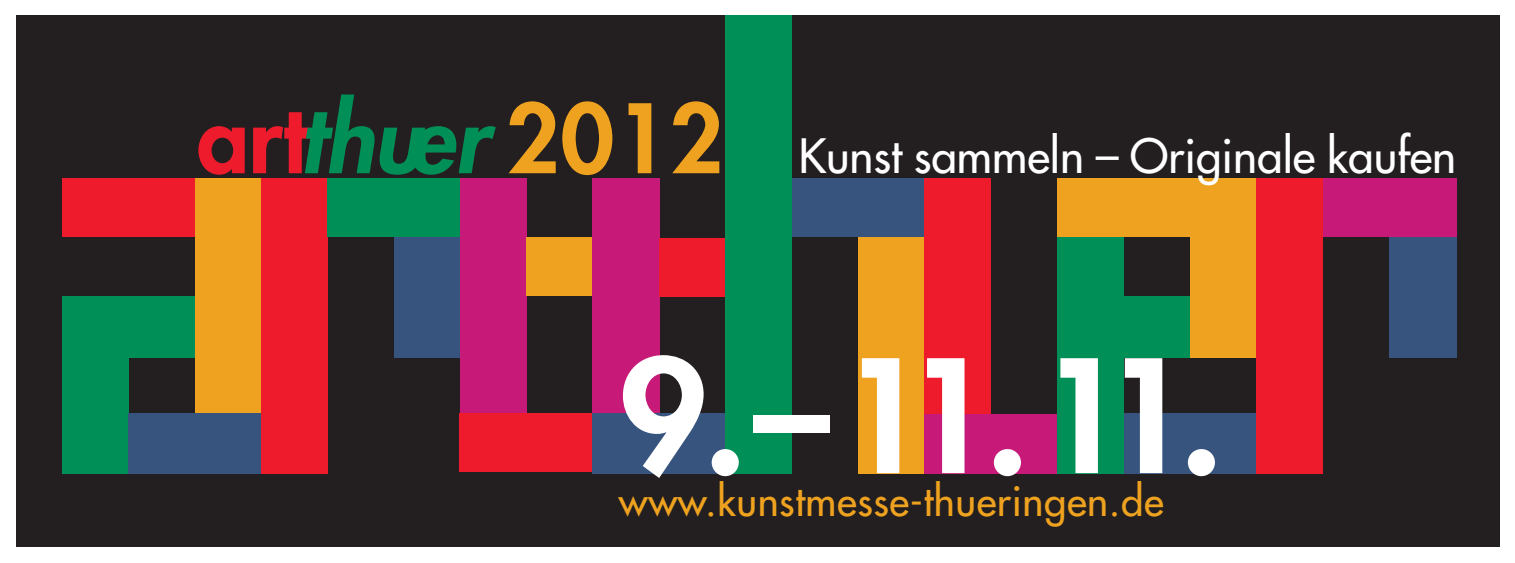
<style>
.page{position:relative;width:1515px;height:563px;background:#fff}
.page>*{position:absolute;margin:0;border:0;box-sizing:border-box;transform-origin:0 0}
.t1{font:800 152.25px "Futura LT";color:#fff}
.t2{font:46.02px "Futura LT";color:#fff}
.t3{font:40.25px "Futura LT";letter-spacing:.015em;color:#eea21f}
.s1{font-family:"Futura";font-weight:800;font-size:92.75px;color:#ee1b2d}
.s2{font-family:"Futura";font-weight:800;font-style:italic;font-size:92.75px;color:#009057}
.s3{font-family:"Futura";font-weight:800;font-size:92.75px;color:#eea21f}
</style>
<div class="page">
<div style="left:16px;top:16px;width:1483px;height:531px;background:#231f20"></div>
<div style="left:62px;top:178px;width:133px;height:59px;background:#ee1b2d"></div>
<div style="left:195px;top:178px;width:66px;height:235px;background:#eea21f"></div>
<div style="left:62px;top:295px;width:133px;height:62px;background:#009057"></div>
<div style="left:62px;top:295px;width:66px;height:178px;background:#009057"></div>
<div style="left:128px;top:413px;width:133px;height:60px;background:#37547e"></div>
<div style="left:261px;top:178px;width:66px;height:295px;background:#ee1b2d"></div>
<div style="left:327px;top:178px;width:133px;height:59px;background:#009057"></div>
<div style="left:394px;top:237px;width:66px;height:120px;background:#37547e"></div>
<div style="left:460px;top:178px;width:66px;height:235px;background:#c71a78"></div>
<div style="left:526px;top:237px;width:66px;height:58px;background:#eea21f"></div>
<div style="left:460px;top:413px;width:132px;height:59px;background:#ee1b2d"></div>
<div style="left:592px;top:178px;width:67px;height:294px;background:#c71a78"></div>
<div style="left:659px;top:239px;width:67px;height:58px;background:#ee1b2d"></div>
<div style="left:592px;top:413px;width:133px;height:60px;background:#37547e"></div>
<div style="left:725px;top:15px;width:67px;height:458px;background:#009057"></div>
<div style="left:792px;top:178px;width:132px;height:59px;background:#37547e"></div>
<div style="left:858px;top:237px;width:66px;height:236px;background:#eea21f"></div>
<div style="left:924px;top:178px;width:67px;height:295px;background:#ee1b2d"></div>
<div style="left:924px;top:413px;width:133px;height:60px;background:#c71a78"></div>
<div style="left:1057px;top:237px;width:67px;height:236px;background:#009057"></div>
<div style="left:1057px;top:178px;width:199px;height:59px;background:#eea21f"></div>
<div style="left:1190px;top:178px;width:67px;height:179px;background:#eea21f"></div>
<div style="left:1121px;top:296px;width:69px;height:61px;background:#009057"></div>
<div style="left:1124px;top:413px;width:132px;height:60px;background:#37547e"></div>
<div style="left:1256px;top:178px;width:67px;height:295px;background:#ee1b2d"></div>
<div style="left:1323px;top:178px;width:133px;height:59px;background:#c71a78"></div>
<div style="left:1389px;top:237px;width:67px;height:120px;background:#37547e"></div>
<p class="t2" style="left:197px;top:138px;width:1261px"><span class="s1">art</span><span class="s2">thuer</span> <span class="s3">2012</span> Kunst sammeln – Originale kaufen</p>
<h1 class="t1" style="left:619px;top:358px;width:606px">9.–11.11.</h1>
<p class="t3" style="left:619px;top:485px;width:546px">www.kunstmesse-thueringen.de</p>
</div>
